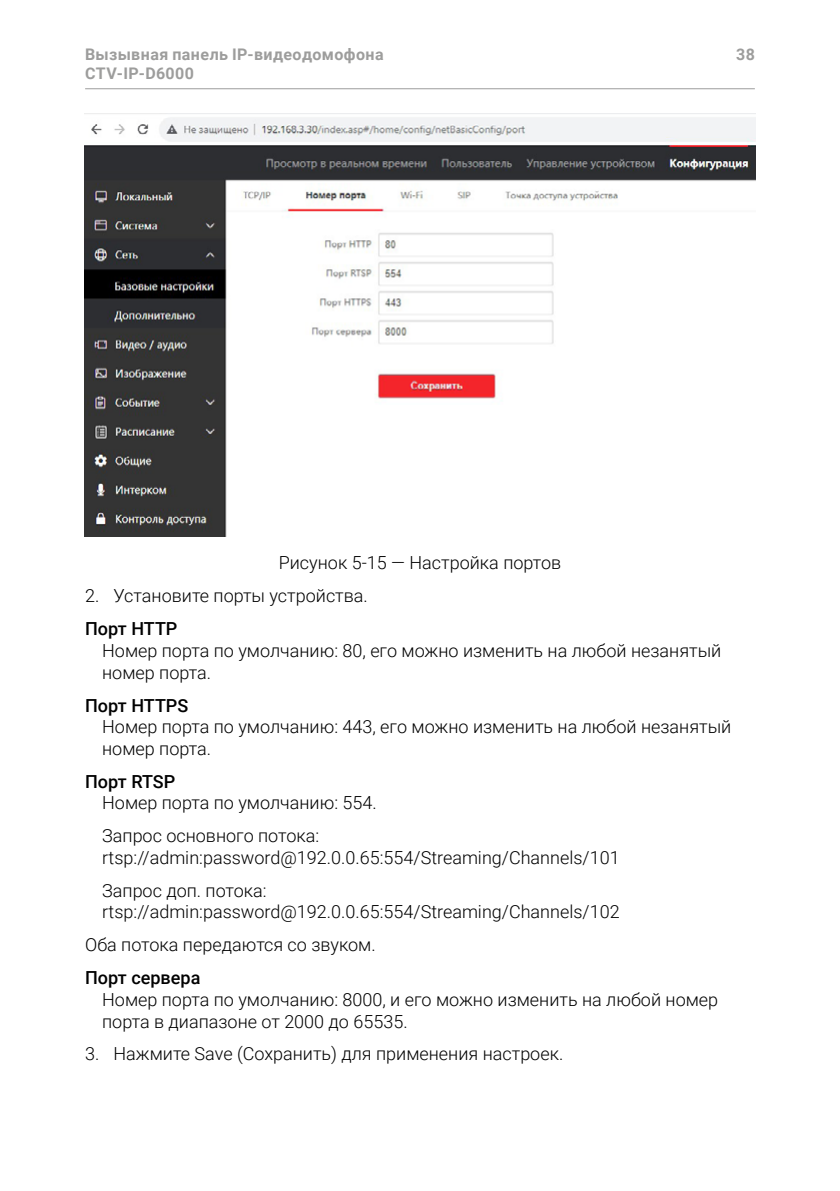
<style>
.page{position:relative;width:840px;height:1191px;background:#fff}
.page>*{position:absolute;margin:0;border:0;box-sizing:border-box;transform-origin:0 0}
.t1{font:300 18px/21.6px "Roboto";color:#000}
.t2{font:500 18px "Roboto";color:#000}
.t3{font:700 16px/19.2px "Roboto";letter-spacing:.025em;color:#9d9d9c}
</style>
<div class="page">
<hr style="left:85px;top:88px;width:669px;height:1px;background:#9d9d9c">
<img style="left:84px;top:113px;width:671px;height:423px">
<p class="t3" style="left:85px;top:44px;width:300px">Вызывная панель IP-видеодомофона<br>CTV-IP-D6000</p>
<p class="t3" style="left:735px;top:44px;width:20px">38</p>
<p class="t1" style="left:278px;top:551px;width:284px">Рисунок 5-15 — Настройка портов</p>
<p class="t1" style="left:85px;top:584px;width:284px">2. Установите порты устройства.</p>
<p class="t2" style="left:85px;top:616px;width:94px">Порт HTTP</p>
<p class="t1" style="left:102px;top:639px;width:620px">Номер порта по умолчанию: 80, его можно изменить на любой незанятый номер порта.</p>
<p class="t2" style="left:85px;top:692px;width:105px">Порт HTTPS</p>
<p class="t1" style="left:102px;top:715px;width:630px">Номер порта по умолчанию: 443, его можно изменить на любой незанятый номер порта.</p>
<p class="t2" style="left:85px;top:768px;width:92px">Порт RTSP</p>
<p class="t1" style="left:102px;top:785px;width:276px;line-height:33px">Номер порта по умолчанию: 554.<br>Запрос основного потока:</p>
<p class="t1" style="left:102px;top:840px;width:518px;line-height:33px">rtsp://admin:password@192.0.0.65:554/Streaming/Channels/101<br>Запрос доп. потока:</p>
<p class="t1" style="left:85px;top:895px;width:535px;line-height:33px;text-indent:17px">rtsp://admin:password@192.0.0.65:554/Streaming/Channels/102<br>Оба потока передаются со звуком.</p>
<p class="t2" style="left:85px;top:965px;width:117px">Порт сервера</p>
<p class="t1" style="left:102px;top:988px;width:617px">Номер порта по умолчанию: 8000, и его можно изменить на любой номер порта в диапазоне от 2000 до 65535.</p>
<p class="t1" style="left:85px;top:1042px;width:479px">3. Нажмите Save (Сохранить) для применения настроек.</p>
</div>
